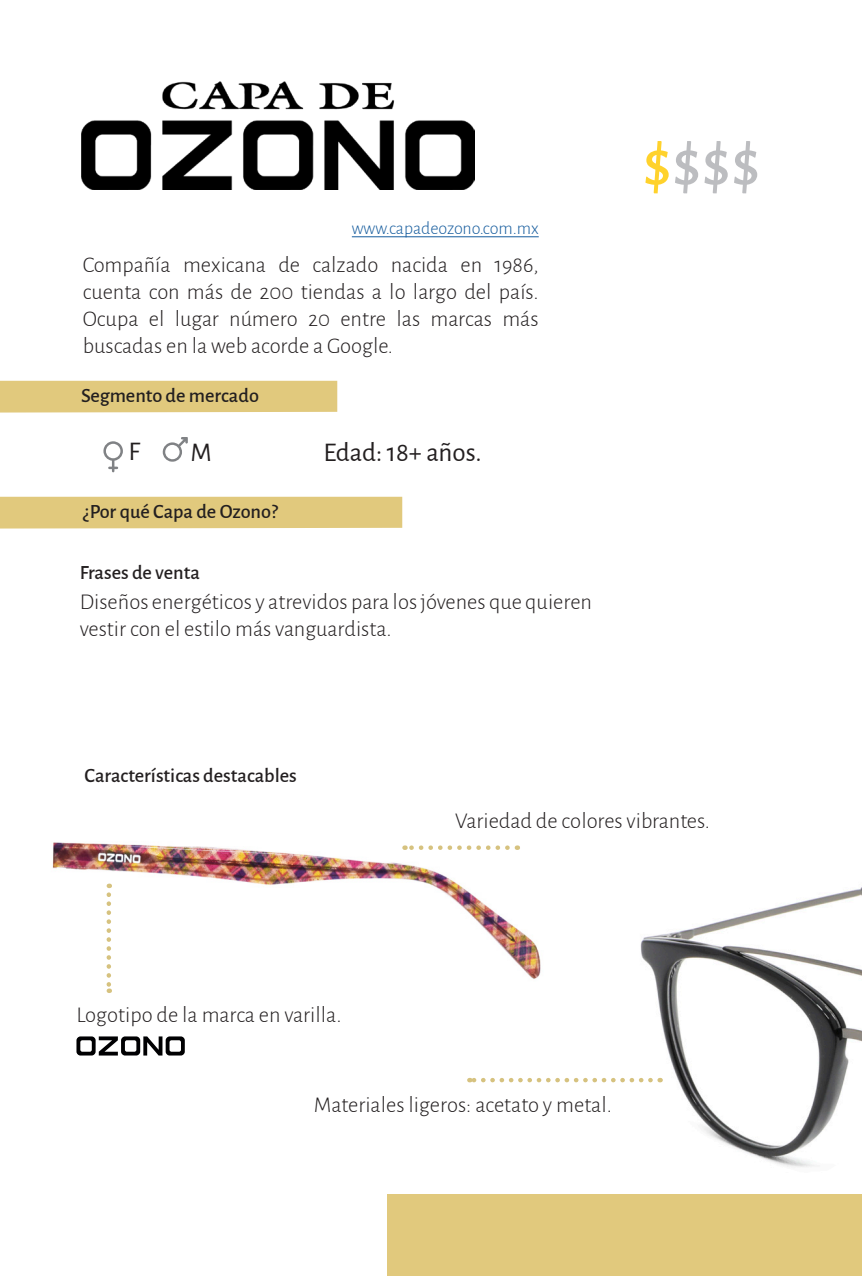
<style>
.page{position:relative;width:862px;height:1276px;background:#fff}
.page>*{position:absolute;margin:0;border:0;box-sizing:border-box;transform-origin:0 0}
.t1{font:500 67.5px "Alegreya Sans";color:#bcbdc0}
.t2{font:27px "Alegreya Sans";color:#231f20}
.t3{font:300 22.5px/27px "Alegreya Sans";color:#231f20;text-align:justify}
.t4{font:500 20.25px "Alegreya Sans";color:#231f20}
.t5{font:300 18px "Alegreya Sans";color:#175d9e}
.s1{color:#ffd22c}
</style>
<div class="page">
<img style="left:81px;top:81px;width:393px;height:108px">
<hr style="left:351px;top:236px;width:187px;height:1px;background:#175d9e">
<svg style="left:103px;top:441px;width:20px;height:31px"></svg>
<svg style="left:163px;top:437px;width:25px;height:25px"></svg>
<div style="left:0;top:381px;width:337px;height:31px;background:#e1c97d"></div>
<div style="left:0;top:497px;width:402px;height:31px;background:#e1c97d"></div>
<div style="left:387px;top:1195px;width:474px;height:81px;background:#e1c97d"></div>
<img style="left:52px;top:842px;width:489px;height:137px">
<svg style="left:106px;top:894px;width:5px;height:99px"></svg>
<svg style="left:404px;top:845px;width:103px;height:5px"></svg>
<svg style="left:76px;top:1036px;width:109px;height:19px"></svg>
<img style="left:621px;top:888px;width:240px;height:279px">
<svg style="left:469px;top:1078px;width:181px;height:4px"></svg>
<p class="t5" style="left:351px;top:216px;width:188px">www.capadeozono.com.mx</p>
<p class="t3" style="left:83px;top:250px;width:457px">Compañía mexicana de calzado nacida en 1986, cuenta con más de 200 tiendas a lo largo del país.<br>Ocupa el lugar número 20 entre las marcas más buscadas en la web acorde a Google.</p>
<p class="t4" style="left:81px;top:381px;width:179px">Segmento de mercado</p>
<p class="t2" style="left:128px;top:433px;width:13px">F</p>
<p class="t2" style="left:190px;top:434px;width:23px">M</p>
<p class="t2" style="left:323px;top:434px;width:160px">Edad: 18+ años.</p>
<p class="t4" style="left:83px;top:497px;width:196px">¿Por qué Capa de Ozono?</p>
<p class="t4" style="left:80px;top:558px;width:122px">Frases de venta</p>
<p class="t3" style="left:80px;top:587px;width:513px">Diseños energéticos y atrevidos para los jóvenes que quieren vestir con el estilo más vanguardista.</p>
<p class="t4" style="left:84px;top:760px;width:214px">Características destacables</p>
<p class="t1" style="left:642px;top:115px;width:119px"><span class="s1">$</span>$$$</p>
<p class="t3" style="left:76px;top:1000px;width:266px">Logotipo de la marca en varilla.</p>
<p class="t3" style="left:455px;top:806px;width:256px">Variedad de colores vibrantes.</p>
<p class="t3" style="left:314px;top:1090px;width:299px">Materiales ligeros: acetato y metal.</p>
</div>
